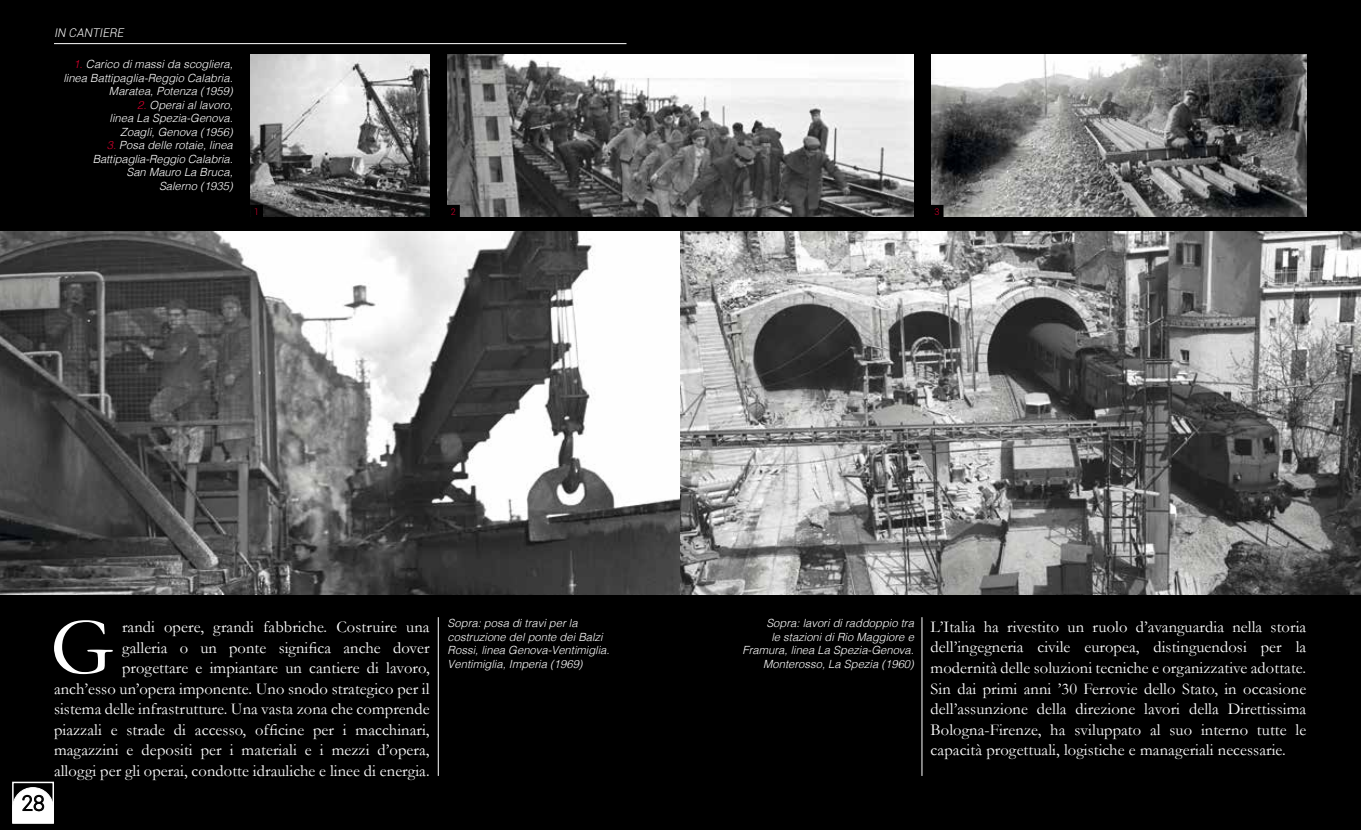
<style>
.page{position:relative;width:1361px;height:830px;background:#fff}
.page>*{position:absolute;margin:0;border:0;box-sizing:border-box;transform-origin:0 0}
.t1{font:82.35px "Garamond";color:#fff}
.t2{font:300 21px "Roboto";color:#000}
.t3{font:16.5px/20.5px "Garamond";letter-spacing:.005em;color:#fff;text-align:right}
.t4{font:italic 300 12px "Roboto";color:#fff}
.t5{font:italic 300 11.25px/13.5px "Helvetica";color:#fff;text-align:right}
.t6{font:300 9px "Roboto";color:#dc002e}
.s1{color:#dc002e}
</style>
<div class="page">
<div style="left:0;top:0;width:1361px;height:829px;background:#000"></div>
<div style="left:12px;top:781px;width:42px;height:42px;background:#000;border:2px solid #fff"></div>
<img style="left:0;top:232px;width:1361px;height:361px">
<hr style="left:921px;top:617px;width:1px;height:158px;background:#fff">
<hr style="left:438px;top:617px;width:1px;height:158px;background:#fff">
<svg style="left:12px;top:786px;width:42px;height:37px;background:#c5c5c5"></svg>
<hr style="left:54px;top:43px;width:572px;height:1px;background:#fff">
<img style="left:448px;top:54px;width:465px;height:163px">
<img style="left:251px;top:54px;width:179px;height:163px">
<img style="left:931px;top:54px;width:375px;height:163px">
<div style="left:251px;top:205px;width:11px;height:12px;background:#000"></div>
<div style="left:448px;top:205px;width:11px;height:12px;background:#000"></div>
<div style="left:931px;top:205px;width:12px;height:12px;background:#000"></div>
<p class="t4" style="left:54px;top:24px;width:74px">IN CANTIERE</p>
<p class="t5" style="left:63px;top:58px;width:171px"><span class="s1">1.</span> Carico di massi da scogliera, linea Battipaglia-Reggio Calabria.<br>Maratea, Potenza (1959)</p>
<p class="t5" style="left:110px;top:98px;width:125px"><span class="s1">2.</span> Operai al lavoro,<br>linea La Spezia-Genova.<br>Zoagli, Genova (1956)</p>
<p class="t5" style="left:93px;top:139px;width:142px"><span class="s1">3.</span> Posa delle rotaie, linea<br>Battipaglia-Reggio Calabria.<br>San Mauro La Bruca,<br>Salerno (1935)</p>
<p class="t6" style="left:254px;top:205px;width:6px">1</p>
<p class="t6" style="left:451px;top:205px;width:6px">2</p>
<p class="t6" style="left:934px;top:205px;width:6px">3</p>
<p class="t2" style="left:21px;top:788px;width:25px">28</p>
<p class="t5" style="left:448px;top:616px;width:163px;text-align:left">Sopra: posa di travi per la costruzione del ponte dei Balzi<br>Rossi, linea Genova-Ventimiglia.<br>Ventimiglia, Imperia (1969)</p>
<p class="t5" style="left:742px;top:616px;width:173px">Sopra: lavori di raddoppio tra<br>le stazioni di Rio Maggiore e<br>Framura, linea La Spezia-Genova.<br>Monterosso, La Spezia (1960)</p>
<h1 class="t1" style="left:50px;top:591px;width:65px">G</h1>
<p class="t3" style="left:54px;top:615px;width:377px">randi opere, grandi fabbriche. Costruire una<br>galleria o un ponte significa anche dover progettare e impiantare un cantiere di lavoro,<br>anch’esso un’opera imponente. Uno snodo strategico per il sistema delle infrastrutture. Una vasta zona che comprende piazzali e strade di accesso, officine per i macchinari, magazzini e depositi per i materiali e i mezzi d’opera, alloggi per gli operai, condotte idrauliche e linee di energia.</p>
<p class="t3" style="left:930px;top:615px;width:377px;text-align:justify">L’Italia ha rivestito un ruolo d’avanguardia nella storia dell’ingegneria civile europea, distinguendosi per la modernità delle soluzioni tecniche e organizzative adottate.<br>Sin dai primi anni ’30 Ferrovie dello Stato, in occasione dell’assunzione della direzione lavori della Direttissima Bologna-Firenze, ha sviluppato al suo interno tutte le capacità progettuali, logistiche e manageriali necessarie.</p>
</div>
